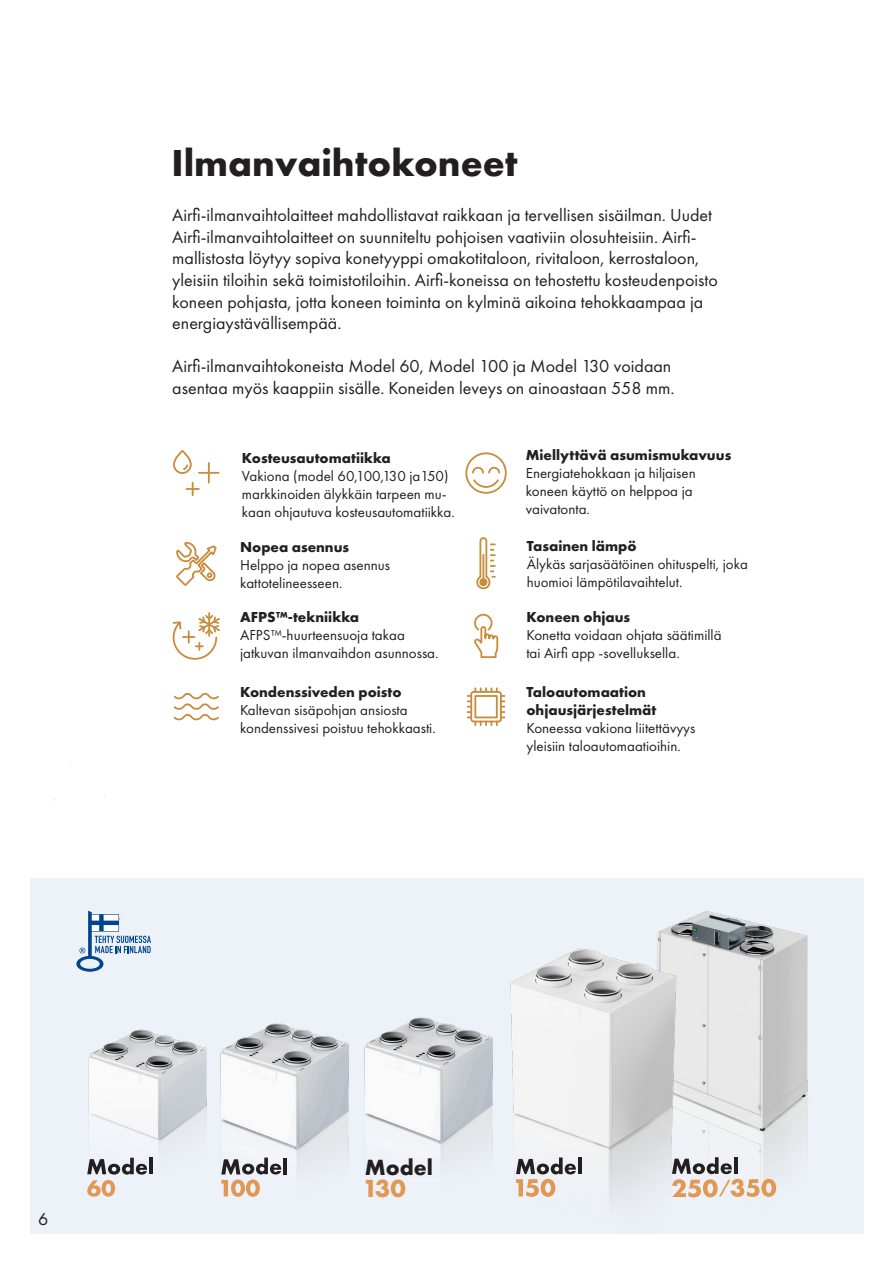
<style>
.page{position:relative;width:893px;height:1263px;background:#fff}
.page>*{position:absolute;margin:0;border:0;box-sizing:border-box;transform-origin:0 0}
.Heading_1{font:700 39px "Futura PT";color:#231f20}
.t1{font:700 25.65px "Futura PT";color:#e19855}
.t2{font:700 22.95px "Futura PT";color:#231f20}
.t3{font:18px/21.6px "Futura PT";color:#231f20}
.Heading_2{font:600 17.7px "Futura PT";color:#e19855}
.t4{font:15px/18px "Futura PT";color:#231f20}
.t5{font:700 15px/18px "Futura PT";color:#231f20}
</style>
<div class="page">
<svg style="left:176px;top:542px;width:41px;height:44px"></svg>
<div style="left:465px;top:452px;width:42px;height:42px;border:2px solid #c88c3c;border-radius:50%"></div>
<svg style="left:471px;top:466px;width:30px;height:23px"></svg>
<svg style="left:468px;top:688px;width:36px;height:37px"></svg>
<svg style="left:173px;top:692px;width:46px;height:29px"></svg>
<svg style="left:186px;top:483px;width:13px;height:12px"></svg>
<hr style="left:199px;top:472px;width:20px;height:2px;background:#c88c3c">
<hr style="left:208px;top:463px;width:2px;height:20px;background:#c88c3c">
<div style="left:173px;top:450px;width:19px;height:24px;border:2px solid #c88c3c;border-radius:8px"></div>
<svg style="left:183px;top:464px;width:6px;height:7px"></svg>
<svg style="left:476px;top:537px;width:19px;height:53px"></svg>
<svg style="left:172px;top:613px;width:48px;height:47px"></svg>
<svg style="left:474px;top:613px;width:25px;height:46px"></svg>
<div style="left:30px;top:878px;width:833px;height:355px;background:#edf2f9"></div>
<img style="left:657px;top:910px;width:151px;height:288px">
<img style="left:510px;top:941px;width:186px;height:262px">
<svg style="left:76px;top:911px;width:75px;height:60px"></svg>
<img style="left:82px;top:942px;width:125px;height:247px">
<svg style="left:87px;top:1158px;width:60px;height:16px"></svg>
<hr style="left:149px;top:1158px;width:4px;height:16px;background:#231f20">
<svg style="left:87px;top:1180px;width:28px;height:17px"></svg>
<hr style="left:578px;top:1157px;width:4px;height:17px;background:#231f20">
<svg style="left:516px;top:1157px;width:60px;height:40px"></svg>
<img style="left:209px;top:1023px;width:152px;height:211px">
<svg style="left:672px;top:1157px;width:104px;height:40px"></svg>
<img style="left:353px;top:1017px;width:140px;height:216px">
<hr style="left:283px;top:1158px;width:4px;height:16px;background:#231f20">
<svg style="left:221px;top:1157px;width:60px;height:40px"></svg>
<p class="Heading_1" style="left:172px;top:138px;width:348px">Ilmanvaihtokoneet</p>
<p class="t3" style="left:172px;top:204px;width:547px">Airfi-ilmanvaihtolaitteet mahdollistavat raikkaan ja tervellisen sisäilman. Uudet Airfi-ilmanvaihtolaitteet on suunniteltu pohjoisen vaativiin olosuhteisiin. Airfi&shy;mallistosta löytyy sopiva konetyyppi omakotitaloon, rivitaloon, kerrostaloon, yleisiin tiloihin sekä toimistotiloihin. Airfi-koneissa on tehostettu kosteudenpoisto koneen pohjasta, jotta koneen toiminta on kylminä aikoina tehokkaampaa ja energiaystävällisempää.</p>
<p class="t3" style="left:172px;top:355px;width:504px">Airfi-ilmanvaihtokoneista Model 60, Model 100 ja Model 130 voidaan asentaa myös kaappiin sisälle. Koneiden leveys on ainoastaan 558 mm.</p>
<p class="t5" style="left:242px;top:449px;width:150px">Kosteusautomatiikka</p>
<p class="t4" style="left:242px;top:467px;width:214px">Vakiona (model 60,100,130 ja150) markkinoiden älykkäin tarpeen mu&shy;kaan ohjautuva kosteusautomatiikka.</p>
<p class="t5" style="left:240px;top:537px;width:111px">Nopea asennus</p>
<p class="t4" style="left:240px;top:556px;width:152px">Helppo ja nopea asennus kattotelineesseen.</p>
<p class="t5" style="left:240px;top:608px;width:120px">AFPS™-tekniikka</p>
<p class="t4" style="left:240px;top:626px;width:200px">AFPS™-huurteensuoja takaa jatkuvan ilmanvaihdon asunnossa.</p>
<p class="t5" style="left:240px;top:682px;width:163px">Kondenssiveden poisto</p>
<p class="t4" style="left:240px;top:701px;width:197px">Kaltevan sisäpohjan ansiosta kondenssivesi poistuu tehokkaasti.</p>
<p class="t5" style="left:526px;top:446px;width:207px">Miellyttävä asumismukavuus</p>
<p class="t4" style="left:526px;top:464px;width:172px">Energiatehokkaan ja hiljaisen koneen käyttö on helppoa ja vaivatonta.</p>
<p class="t5" style="left:527px;top:536px;width:111px">Tasainen lämpö</p>
<p class="t4" style="left:527px;top:555px;width:223px">Älykäs sarjasäätöinen ohituspelti, joka huomioi lämpötilavaihtelut.</p>
<p class="t5" style="left:526px;top:608px;width:105px">Koneen ohjaus</p>
<p class="t4" style="left:526px;top:626px;width:197px">Konetta voidaan ohjata säätimillä tai Airfi app -sovelluksella.</p>
<p class="t5" style="left:526px;top:682px;width:132px">Taloautomaation ohjausjärjestelmät</p>
<p class="t4" style="left:526px;top:719px;width:170px">Koneessa vakiona liitettävyys yleisiin taloautomaatioihin.</p>
<p class="t3" style="left:38px;top:1208px;width:12px">6</p>
<p class="t3" style="left:30px;top:1216px;width:12px">6</p>
<p class="t2" style="left:365px;top:1152px;width:70px">Model</p>
<p class="t1" style="left:362px;top:1172px;width:45px">130</p>
<p class="Heading_2" style="left:720px;top:1176px;width:13px">/</p>
</div>
